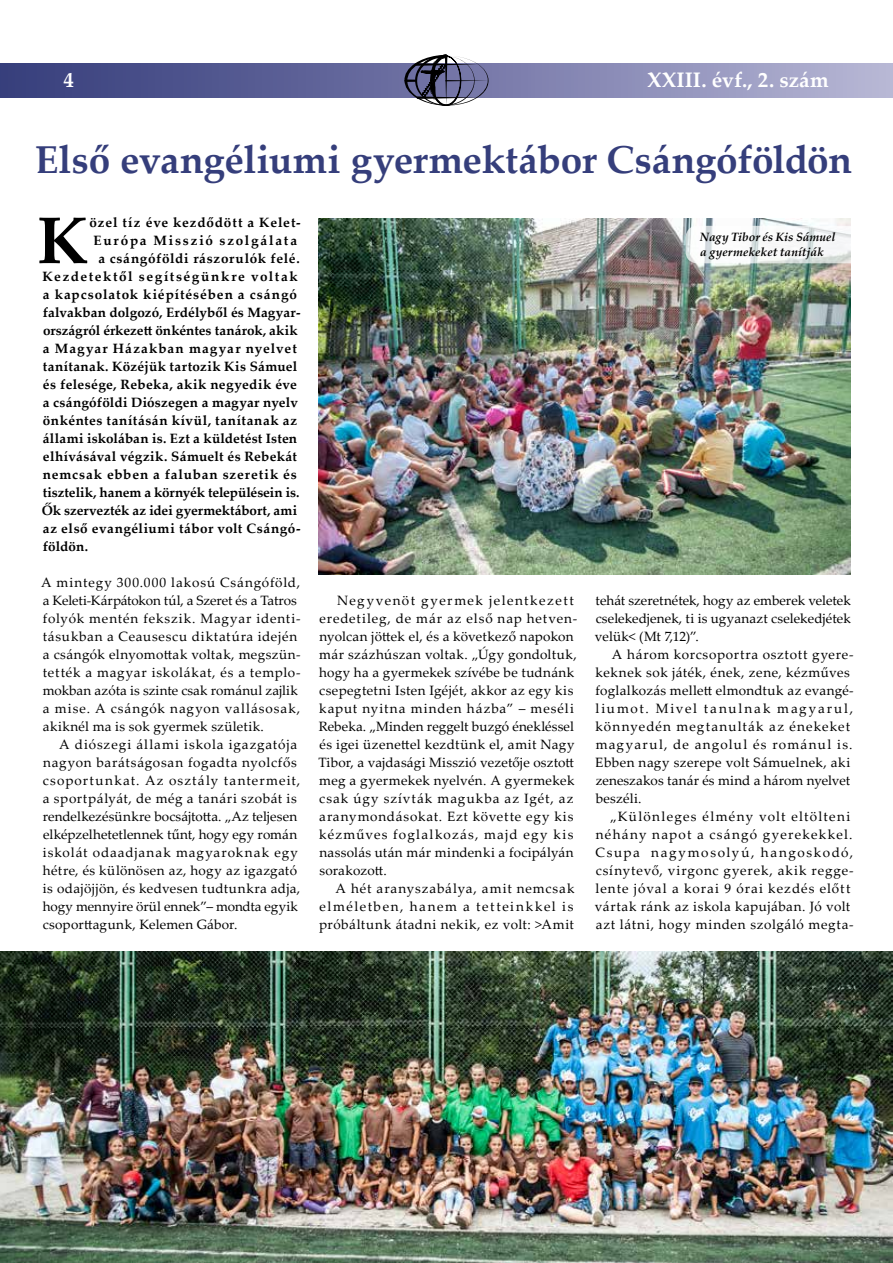
<style>
.page{position:relative;width:893px;height:1263px;background:#fff}
.page>*{position:absolute;margin:0;border:0;box-sizing:border-box;transform-origin:0 0}
.t1{font:700 66px "Palatino Linotype";color:#000}
.t2{font:700 38.85px "Palatino Linotype";letter-spacing:-.005em;color:#353e7b}
.t3{font:700 21px "Palatino Linotype";letter-spacing:.005em;color:#fff}
.t4{font:13.5px/18px "Palatino Linotype";letter-spacing:.045em;color:#000}
.t5{font:13.5px/18px "Palatino Linotype";letter-spacing:.075em;color:#000}
.t6{font:700 13.5px "Palatino Linotype";letter-spacing:.035em;color:#000}
.t7{font:700 13.5px "Palatino Linotype";letter-spacing:.015em;color:#000}
.t8{font:700 13.5px "Palatino Linotype";letter-spacing:-.005em;color:#000}
.t9{font:700 13.5px "Palatino Linotype";letter-spacing:.005em;color:#000}
.t10{font:700 13.5px "Palatino Linotype";letter-spacing:.01em;color:#000}
.t11{font:700 13.5px "Palatino Linotype";color:#000}
.t12{font:700 13.5px "Palatino Linotype";letter-spacing:.075em;color:#000}
.t13{font:700 13.5px "Palatino Linotype";letter-spacing:.115em;color:#000}
.t14{font:700 13.5px "Palatino Linotype";letter-spacing:.07em;color:#000}
.t15{font:700 13.5px "Palatino Linotype";letter-spacing:.08em;color:#000}
.t16{font:700 13.5px "Palatino Linotype";letter-spacing:.065em;color:#000}
.t17{font:700 13.5px "Palatino Linotype";letter-spacing:.135em;color:#000}
.t18{font:italic 700 12px/15px "Palatino Linotype";letter-spacing:.005em;color:#000}
</style>
<div class="page">
<div style="left:0;top:64px;width:893px;height:34px;background:linear-gradient(to right,#333a7a,#b5b5d4)"></div>
<svg style="left:404px;top:55px;width:84px;height:51px"></svg>
<img style="left:319px;top:218px;width:531px;height:356px">
<img style="left:0;top:951px;width:893px;height:312px">
<svg style="left:686px;top:226px;width:165px;height:37px"></svg>
<h3 class="t3" style="left:64px;top:65px;width:12px">4</h3>
<h3 class="t3" style="left:647px;top:65px;width:183px">XXIII. évf., 2. szám</h3>
<h2 class="t2" style="left:35px;top:132px;width:818px">Első evangéliumi gyermektábor Csángóföldön</h2>
<p class="t16" style="left:90px;top:213px;width:213px">özel tíz éve kezdődött a Kelet-</p>
<p class="t17" style="left:94px;top:231px;width:205px">Európa Misszió szolgálata</p>
<p class="t6" style="left:98px;top:249px;width:203px">a csángóföldi rászorulók felé.</p>
<p class="t13" style="left:42px;top:267px;width:257px">Kezdetektől segítségünkre voltak</p>
<p class="t12" style="left:43px;top:285px;width:256px">a kapcsolatok kiépítésében a csángó</p>
<p class="t10" style="left:43px;top:303px;width:259px">falvakban dolgozó, Erdélyből és Magyar-</p>
<p class="t9" style="left:43px;top:321px;width:256px">országról érkezett önkéntes tanárok, akik</p>
<p class="t15" style="left:43px;top:339px;width:256px">a Magyar Házakban magyar nyelvet</p>
<p class="t6" style="left:43px;top:357px;width:256px">tanítanak. Közéjük tartozik Kis Sámuel</p>
<p class="t6" style="left:43px;top:375px;width:256px">és felesége, Rebeka, akik negyedik éve</p>
<p class="t7" style="left:43px;top:393px;width:257px">a csángóföldi Diószegen a magyar nyelv</p>
<p class="t6" style="left:43px;top:411px;width:256px">önkéntes tanításán kívül, tanítanak az</p>
<p class="t7" style="left:43px;top:429px;width:256px">állami iskolában is. Ezt a küldetést Isten</p>
<p class="t6" style="left:43px;top:447px;width:256px">elhívásával végzik. Sámuelt és Rebekát</p>
<p class="t14" style="left:43px;top:465px;width:255px">nemcsak ebben a faluban szeretik és</p>
<p class="t8" style="left:43px;top:483px;width:258px">tisztelik, hanem a környék településein is.</p>
<p class="t11" style="left:42px;top:501px;width:257px">Ők szervezték az idei gyermektábort, ami</p>
<p class="t6" style="left:43px;top:519px;width:259px">az első evangéliumi tábor volt Csángó-</p>
<p class="t6" style="left:43px;top:537px;width:47px">földön.</p>
<p class="t4" style="left:41px;top:573px;width:261px">A mintegy 300.000 lakosú Csángóföld, a Keleti-Kárpátokon túl, a Szeret és a Tatros folyók mentén fekszik. Magyar identi&shy;tásukban a Ceausescu diktatúra idején a csángók elnyomottak voltak, megszün&shy;tették a magyar iskolákat, és a templo&shy;mokban azóta is szinte csak románul zajlik a mise. A csángók nagyon vallásosak, akiknél ma is sok gyermek születik.</p>
<p class="t4" style="left:43px;top:735px;width:259px;text-indent:16px">A diószegi állami iskola igazgatója nagyon barátságosan fogadta nyolcfős csoportunkat. Az osztály tantermeit, a sportpályát, de még a tanári szobát is rendelkezésünkre bocsájtotta. „Az teljesen elképzelhetetlennek tűnt, hogy egy román iskolát odaadjanak magyaroknak egy hétre, és különösen az, hogy az igazgató is odajöjjön, és kedvesen tudtunkra adja, hogy mennyire örül ennek”– mondta egyik csoporttagunk, Kelemen Gábor.</p>
<h1 class="t1" style="left:37px;top:194px;width:52px">K</h1>
<p class="t18" style="left:700px;top:229px;width:137px">Nagy Tibor és Kis Sámuel a gyermekeket tanítják</p>
<p class="t4" style="left:595px;top:591px;width:257px;text-align:justify">tehát szeretnétek, hogy az emberek veletek cselekedjenek, ti is ugyanazt cselekedjétek velük&lt; (Mt 7,12)”.</p>
<p class="t4" style="left:595px;top:645px;width:260px;text-indent:17px">A három korcsoportra osztott gyere&shy;keknek sok játék, ének, zene, kézműves foglalkozás mellett elmondtuk az evangé&shy;liumot. Mivel tanulnak magyarul, könnyedén megtanulták az énekeket magyarul, de angolul és románul is.<br>Ebben nagy szerepe volt Sámuelnek, aki zeneszakos tanár és mind a három nyelvet beszéli.</p>
<p class="t5" style="left:595px;top:807px;width:260px;text-indent:15px">„Különleges élmény volt eltölteni néhány napot a csángó gyerekekkel.<br>Csupa nagymosolyú, hangoskodó, csínytevő, virgonc gyerek, akik regge&shy;lente jóval a korai 9 órai kezdés előtt vártak ránk az iskola kapujában. Jó volt azt látni, hogy minden szolgáló megta-</p>
<p class="t4" style="left:318px;top:591px;width:260px;text-indent:19px">Negyvenöt gyermek jelentkezett eredetileg, de már az első nap hetven&shy;nyolcan jöttek el, és a következő napokon már százhúszan voltak. „Úgy gondoltuk, hogy ha a gyermekek szívébe be tudnánk csepegtetni Isten Igéjét, akkor az egy kis kaput nyitna minden házba” – meséli Rebeka. „Minden reggelt buzgó énekléssel és igei üzenettel kezdtünk el, amit Nagy Tibor, a vajdasági Misszió vezetője osztott meg a gyermekek nyelvén. A gyermekek csak úgy szívták magukba az Igét, az aranymondásokat. Ezt követte egy kis kézműves foglalkozás, majd egy kis nassolás után már mindenki a focipályán sorakozott.</p>
<p class="t4" style="left:319px;top:879px;width:257px;text-align:justify;text-indent:16px">A hét aranyszabálya, amit nemcsak elméletben, hanem a tetteinkkel is próbáltunk átadni nekik, ez volt: &gt;Amit</p>
</div>
